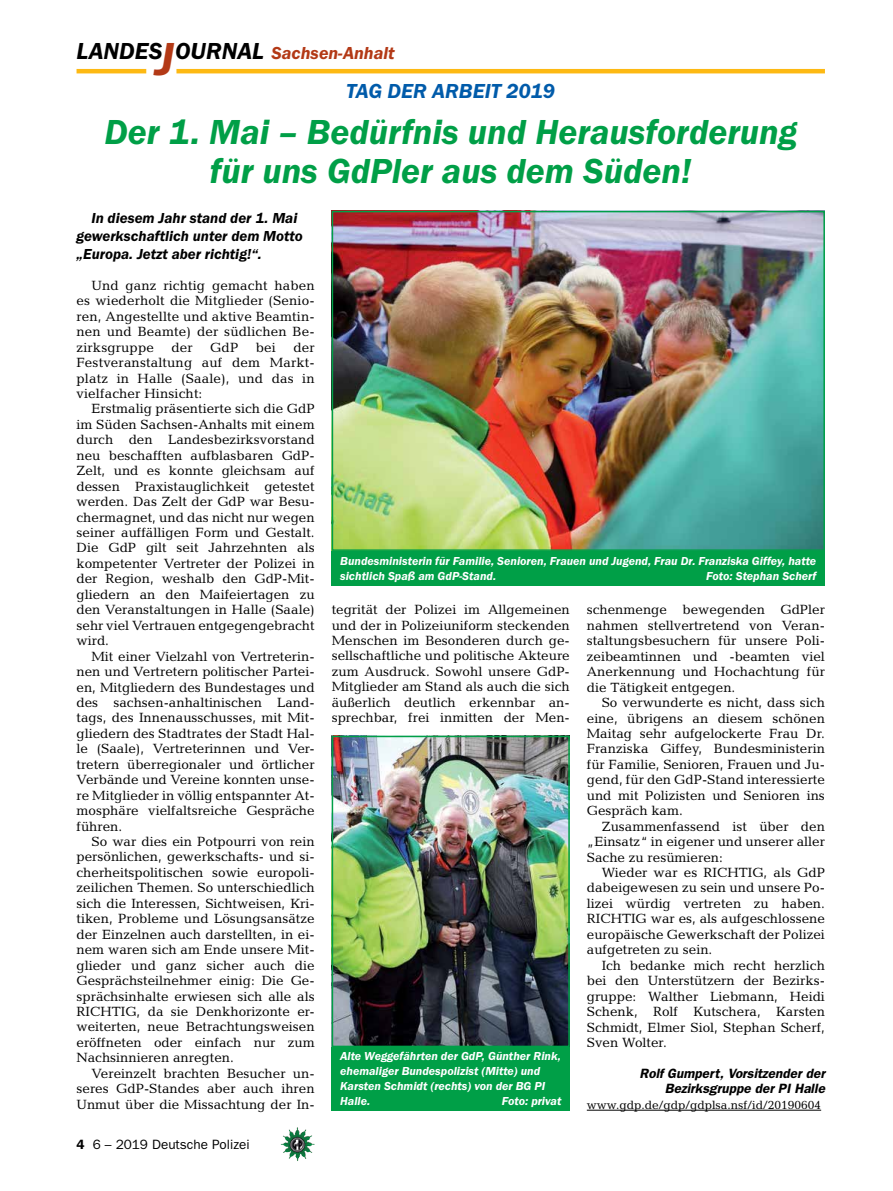
<style>
.page{position:relative;width:893px;height:1191px;background:#fff}
.page>*{position:absolute;margin:0;border:0;box-sizing:border-box;transform-origin:0 0}
.t1{font:italic 600 36px/39px "Franklin Gothic Itc T";color:#009f47;text-align:center}
.t2{font:italic 600 21px "Franklin Gothic Itc T";color:#005baa}
.t3{font:italic 600 18px "Franklin Gothic Itc T";color:#b33916}
.t4{font:italic 600 15px/18px "Franklin Gothic Itc T";color:#000}
.t5{font:13.5px/15.5px "Candida";color:#000;text-align:justify}
.t6{font:italic 600 13.5px/15.5px "Franklin Gothic";color:#000;text-align:right}
.t7{font:13.5px "Franklin Gothic";color:#000}
.t8{font:italic 600 12px/15px "Franklin Gothic Itc T";color:#fff}
.t9{font:12px "Candida";color:#000}
.s1{font-size:24px;color:#000}
.s2{font-size:48px}
.s3{font-weight:600}
</style>
<div class="page">
<hr style="left:77px;top:69px;width:69px;height:4px;background:#fdb913">
<hr style="left:176px;top:69px;width:649px;height:4px;background:#fdb913">
<img style="left:281px;top:1128px;width:16px;height:24px">
<img style="left:335px;top:214px;width:487px;height:334px">
<div style="left:332px;top:211px;width:493px;height:340px;border:2px solid #009f47"></div>
<div style="left:332px;top:551px;width:493px;height:34px;background:#009f47"></div>
<img style="left:335px;top:738px;width:232px;height:306px">
<div style="left:332px;top:735px;width:238px;height:312px;border:2px solid #009f47"></div>
<div style="left:332px;top:1047px;width:238px;height:63px;background:#009f47"></div>
<hr style="left:587px;top:1109px;width:234px;height:1px;background:#000">
<h3 class="t3" style="left:77px;top:42px;width:320px"><span class="s1">LANDES</span><span class="s2">J</span><span class="s1">OURNAL</span> Sachsen-Anhalt</h3>
<h2 class="t2" style="left:346px;top:79px;width:210px">Tag der Arbeit 2019</h2>
<h1 class="t1" style="left:104px;top:112px;width:696px">Der 1. Mai – Bedürfnis und Herausforderung für uns GdPler aus dem Süden!</h1>
<p class="t4" style="left:77px;top:208px;width:228px;text-indent:15px">In diesem Jahr stand der 1. Mai gewerkschaftlich unter dem Motto „Europa. Jetzt aber richtig!“.</p>
<p class="t5" style="left:77px;top:277px;width:240px;text-indent:15px">Und ganz richtig gemacht haben es wiederholt die Mitglieder (Senio&shy;ren, Angestellte und aktive Beamtin&shy;nen und Beamte) der südlichen Be&shy;zirksgruppe</p>
<p class="t5" style="left:77px;top:339px;width:240px;text-indent:217px">der Festveranstaltung auf dem Markt&shy;platz in Halle (Saale), und das in vielfacher Hinsicht:</p>
<p class="t5" style="left:77px;top:401px;width:240px;text-indent:15px">Erstmalig präsentierte sich die GdP im Süden Sachsen-Anhalts mit einem durch den Landesbezirksvorstand neu beschafften aufblasbaren GdP-Zelt, und es konnte gleichsam auf dessen Praxistauglichkeit getestet werden. Das Zelt der GdP war Besu&shy;chermagnet, und das nicht nur wegen seiner auffälligen Form und Gestalt.<br>Die GdP gilt seit Jahrzehnten als kompetenter Vertreter der Polizei in der Region, weshalb den GdP-Mit&shy;gliedern an den Maifeiertagen zu den Veranstaltungen in Halle (Saale) sehr viel Vertrauen entgegengebracht wird.</p>
<p class="t5" style="left:77px;top:648px;width:240px;text-indent:15px">Mit einer Vielzahl von Vertreterin&shy;nen und Vertretern politischer Partei&shy;en, Mitgliedern des Bundestages und des sachsen-anhaltinischen Land&shy;tags, des Innenausschusses, mit Mit&shy;gliedern des Stadtrates der Stadt Hal&shy;le (Saale), Vertreterinnen und Ver&shy;tretern überregionaler und örtlicher Verbände und Vereine konnten unse&shy;re Mitglieder in völlig entspannter At&shy;mosphäre vielfaltsreiche Gespräche führen.</p>
<p class="t5" style="left:77px;top:833px;width:240px;text-indent:15px">So war dies ein Potpourri von rein persönlichen, gewerkschafts- und si&shy;cherheitspolitischen sowie europoli&shy;zeilichen Themen. So unterschiedlich sich die Interessen, Sichtweisen, Kri&shy;tiken, Probleme und Lösungsansätze der Einzelnen auch darstellten, in ei&shy;nem waren sich am Ende unsere Mit&shy;glieder und ganz sicher auch die Gesprächsteilnehmer einig: Die Ge&shy;sprächsinhalte erwiesen sich alle als RICHTIG, da sie Denkhorizonte er&shy;weiterten, neue Betrachtungsweisen eröffneten oder einfach nur zum Nachsinnieren anregten.</p>
<p class="t5" style="left:77px;top:1065px;width:240px;text-indent:15px">Vereinzelt brachten Besucher un&shy;seres GdP-Standes aber auch ihren Unmut über die Missachtung der In-</p>
<p class="t5" style="left:171px;top:339px;width:23px">der</p>
<p class="t5" style="left:210px;top:339px;width:30px">GdP</p>
<p class="t5" style="left:256px;top:339px;width:22px">bei</p>
<p class="t7" style="left:77px;top:1136px;width:175px"><span class="s3">4</span> 6 – 2019 Deutsche Polizei</p>
<p class="t8" style="left:340px;top:553px;width:478px">Bundesministerin für Familie, Senioren, Frauen und Jugend, Frau Dr. Franziska Giffey, hatte sichtlich Spaß am GdP-Stand.</p>
<p class="t8" style="left:706px;top:568px;width:112px">Foto: Stephan Scherf</p>
<p class="t5" style="left:332px;top:602px;width:240px">tegrität der Polizei im Allgemeinen und der in Polizeiuniform steckenden Menschen im Besonderen durch ge&shy;sellschaftliche und politische Akteure zum Ausdruck. Sowohl unsere GdP-Mitglieder am Stand als auch die sich äußerlich deutlich erkennbar an&shy;sprechbar, frei inmitten der Men-</p>
<p class="t5" style="left:587px;top:602px;width:240px">schenmenge bewegenden GdPler nahmen stellvertretend von Veran&shy;staltungsbesuchern für unsere Poli&shy;zeibeamtinnen und -beamten viel Anerkennung und Hochachtung für die Tätigkeit entgegen.</p>
<p class="t5" style="left:587px;top:695px;width:240px;text-indent:15px">So verwunderte es nicht, dass sich eine, übrigens an diesem schönen Maitag sehr aufgelockerte Frau Dr.<br>Franziska Giffey, Bundesministerin für Familie, Senioren, Frauen und Ju&shy;gend, für den GdP-Stand interessierte und mit Polizisten und Senioren ins Gespräch kam.</p>
<p class="t5" style="left:587px;top:818px;width:240px;text-indent:15px">Zusammenfassend ist über den „Einsatz“ in eigener und unserer aller Sache zu resümieren:</p>
<p class="t5" style="left:587px;top:864px;width:240px;text-indent:15px">Wieder war es RICHTIG, als GdP dabeigewesen zu sein und unsere Po&shy;lizei würdig vertreten zu haben.<br>RICHTIG war es, als aufgeschlossene europäische Gewerkschaft der Polizei aufgetreten zu sein.</p>
<p class="t5" style="left:587px;top:957px;width:240px;text-indent:15px">Ich bedanke mich recht herzlich bei den Unterstützern der Bezirks&shy;gruppe: Walther Liebmann, Heidi Schenk, Rolf Kutschera, Karsten Schmidt, Elmer Siol, Stephan Scherf, Sven Wolter.</p>
<p class="t6" style="left:639px;top:1065px;width:187px">Rolf Gumpert, Vorsitzender der<br>Bezirksgruppe der PI Halle</p>
<p class="t9" style="left:587px;top:1098px;width:236px">www.gdp.de/gdp/gdplsa.nsf/id/20190604</p>
<p class="t8" style="left:340px;top:1048px;width:222px">Alte Weggefährten der GdP, Günther Rink, ehemaliger Bundespolizist (Mitte) und<br>Karsten Schmidt (rechts) von der BG PI<br>Halle.</p>
<p class="t8" style="left:502px;top:1093px;width:61px">Foto: privat</p>
</div>
